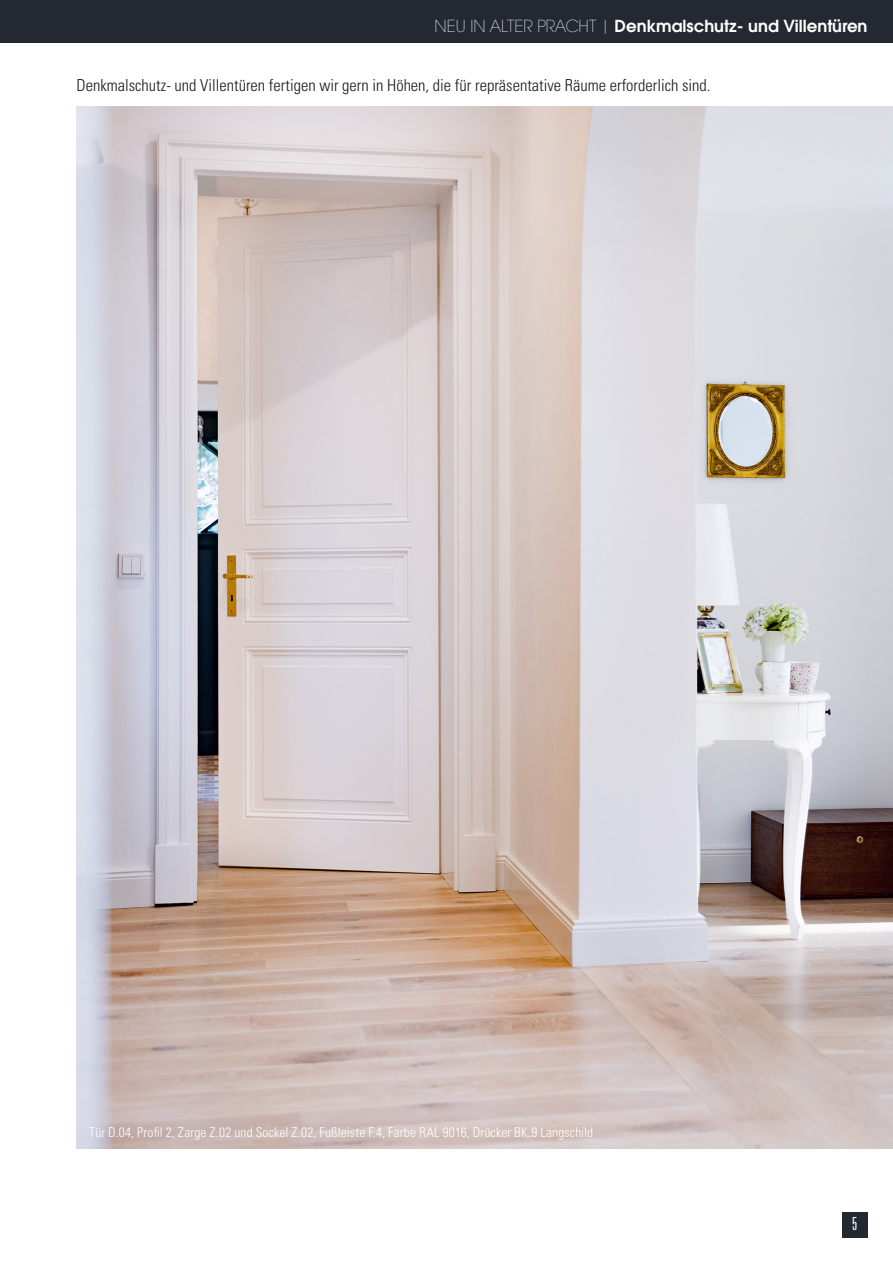
<style>
.page{position:relative;width:893px;height:1263px;background:#fff}
.page>*{position:absolute;margin:0;border:0;box-sizing:border-box;transform-origin:0 0}
.t1{font:18px "Univers LT Pro Light Ult Cond";color:#fff}
.t2{font:300 condensed 16.5px "Univers LT Std";color:#1a1a18}
.t3{font:600 16.5px "ITC Avant Garde W1 G";color:#fff}
.t4{font:300 condensed 13.5px "Univers LT Std";letter-spacing:.01em;color:#fff}
.s1{font-weight:200}
</style>
<div class="page">
<div style="left:0;top:0;width:893px;height:43px;background:#232831"></div>
<div style="left:842px;top:1212px;width:25px;height:25px;background:#232831"></div>
<img style="left:77px;top:106px;width:816px;height:1042px">
<p class="t3" style="left:435px;top:15px;width:434px"><span class="s1">NEU IN ALTER PRACHT |</span> Denkmalschutz- und Villentüren</p>
<p class="t2" style="left:77px;top:75px;width:636px">Denkmalschutz- und Villentüren fertigen wir gern in Höhen, die für repräsentative Räume erforderlich sind.</p>
<p class="t4" style="left:89px;top:1124px;width:505px">Tür D.04, Profil 2, Zarge Z.02 und Sockel Z.02, Fußleiste F.4, Farbe RAL 9016, Drücker BK.9 Langschild</p>
<p class="t1" style="left:852px;top:1213px;width:6px">5</p>
</div>
